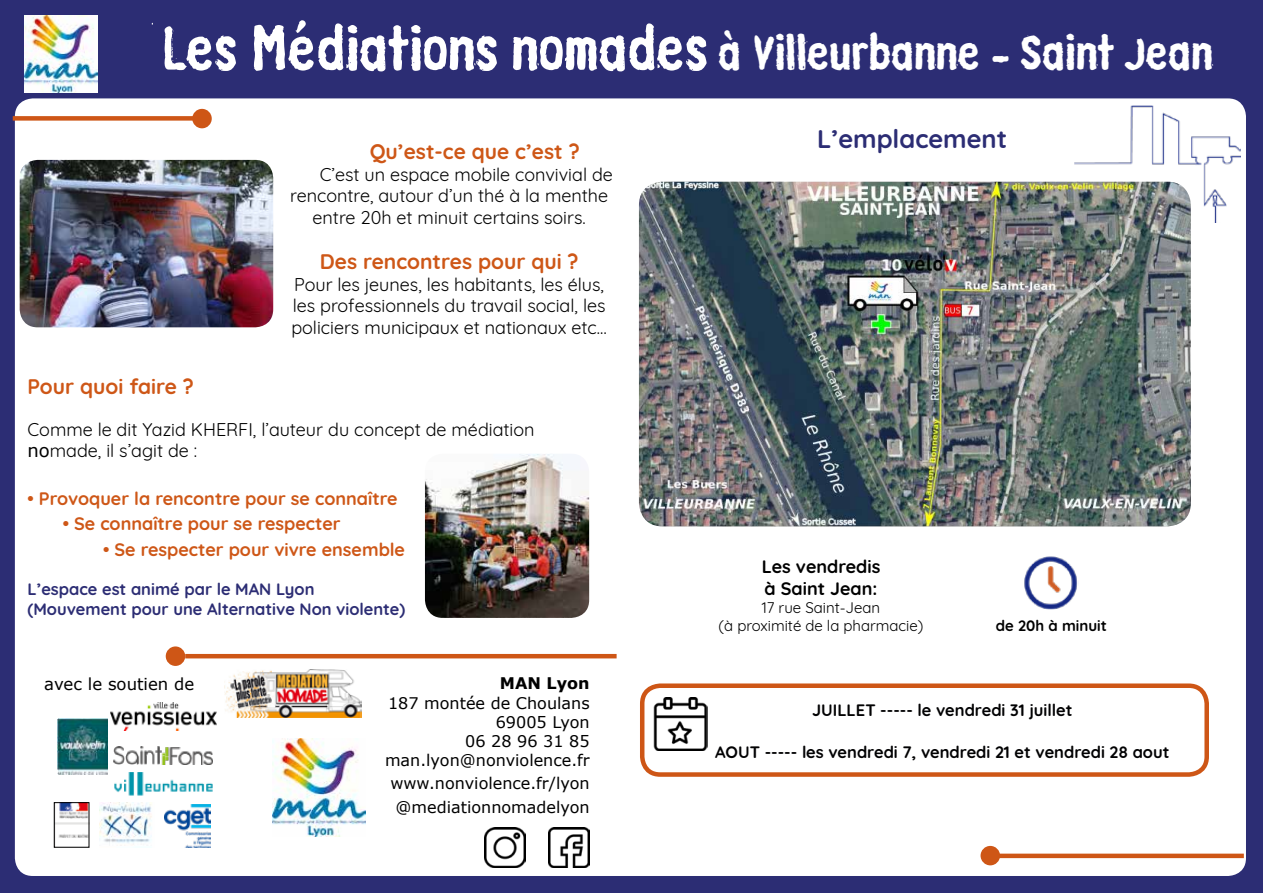
<style>
.page{position:relative;width:1263px;height:893px;background:#2c2d74}
.page>*{position:absolute;margin:0;border:0;box-sizing:border-box;transform-origin:0 0}
.t1{font:46.5px "Russisch Brot LT Eat Text";color:#fff}
.t2{font:700 25.5px "Quicksand";color:#2c2d74}
.t3{font:700 21px "Quicksand";color:#ce5717}
.t4{font:18px/21.6px "Quicksand";color:#000}
.t5{font:700 18px "Quicksand";color:#ce5717}
.t6{font:700 18px/21.6px "Quicksand";color:#000}
.t7{font:700 16.5px "Quicksand";color:#020203}
.t8{font:700 16.5px/19.8px "Quicksand";color:#2c2d74}
.t9{font:16.5px "Verdana";color:#000}
.t10{font:16.05px/19.2px "Verdana";color:#000;text-align:right}
.t11{font:700 16.05px "Verdana";color:#000}
.t12{font:15px/18px "Quicksand";color:#000;text-align:center}
.t13{font:700 15px "Quicksand";color:#000}
.s1{font-size:58.5px}
.s2{font-family:"Verdana"}
</style>
<div class="page">
<div style="left:15px;top:98px;width:1231px;height:778px;background:#fff;border-radius:18px"></div>
<img style="left:272px;top:738px;width:94px;height:99px">
<img style="left:24px;top:15px;width:73px;height:78px">
<img style="left:20px;top:160px;width:253px;height:167px">
<img style="left:225px;top:669px;width:136px;height:48px">
<div style="left:13px;top:116px;width:189px;height:5px;background:#ce5616"></div>
<div style="left:192px;top:109px;width:20px;height:19px;background:#ce5616;border-radius:50%"></div>
<div style="left:166px;top:646px;width:19px;height:20px;background:#ce5616;border-radius:50%"></div>
<img style="left:425px;top:454px;width:164px;height:164px">
<hr style="left:990px;top:854px;width:254px;height:4px;background:#ce5616">
<div style="left:980px;top:846px;width:20px;height:19px;background:#ce5616;border-radius:50%"></div>
<img style="left:548px;top:827px;width:41px;height:41px">
<img style="left:485px;top:827px;width:41px;height:41px">
<img style="left:164px;top:805px;width:47px;height:42px">
<img style="left:100px;top:802px;width:52px;height:44px">
<img style="left:57px;top:719px;width:51px;height:56px">
<img style="left:56px;top:804px;width:31px;height:34px">
<div style="left:54px;top:802px;width:35px;height:45px;border:1px solid #000"></div>
<img style="left:111px;top:702px;width:106px;height:29px">
<img style="left:113px;top:746px;width:100px;height:18px">
<hr style="left:185px;top:654px;width:432px;height:4px;background:#ce5616">
<div style="left:640px;top:683px;width:569px;height:94px;border:4px solid #ce5616;border-radius:18px"></div>
<img style="left:1024px;top:556px;width:53px;height:54px">
<img style="left:1074px;top:105px;width:167px;height:117px">
<img style="left:654px;top:697px;width:53px;height:53px">
<img style="left:639px;top:182px;width:552px;height:344px">
<img style="left:114px;top:772px;width:99px;height:24px">
<h1 class="t1" style="left:162px;top:21px;width:1052px"><span class="s1">Les Médiations nomades</span> à Villeurbanne - Saint Jean</h1>
<p class="t3" style="left:370px;top:134px;width:211px">Qu’est-ce que c’est ?</p>
<p class="t4" style="left:320px;top:162px;width:295px">C’est un espace mobile convivial de</p>
<p class="t4" style="left:290px;top:183px;width:320px">rencontre, autour d’un thé à la menthe</p>
<p class="t4" style="left:313px;top:205px;width:275px">entre 20h et minuit certains soirs.</p>
<p class="t3" style="left:320px;top:244px;width:260px">Des rencontres pour qui ?</p>
<p class="t4" style="left:291px;top:272px;width:317px">Pour les jeunes, les habitants, les élus, les professionnels du travail social, les policiers municipaux et nationaux etc…</p>
<p class="t3" style="left:28px;top:370px;width:168px">Pour quoi faire ?</p>
<p class="t4" style="left:28px;top:417px;width:509px">Comme le dit Yazid KHERFI, l’auteur du concept de médiation <span class="s2">no</span>made, il s’agit de :</p>
<p class="t5" style="left:28px;top:483px;width:372px">• Provoquer la rencontre pour se connaître</p>
<p class="t5" style="left:63px;top:509px;width:279px">• Se connaître pour se respecter</p>
<p class="t5" style="left:103px;top:534px;width:303px">• Se respecter pour vivre ensemble</p>
<p class="t8" style="left:28px;top:578px;width:379px">L’espace est animé par le MAN Lyon (Mouvement pour une Alternative Non violente)</p>
<p class="t9" style="left:44px;top:672px;width:152px">avec le soutien de</p>
<p class="t11" style="left:500px;top:672px;width:91px">MAN Lyon</p>
<p class="t10" style="left:385px;top:693px;width:206px">187 montée de Choulans<br>69005 Lyon<br>06 28 96 31 85 man.lyon@nonviolence.fr</p>
<p class="t10" style="left:390px;top:772px;width:201px;line-height:23.7px;text-align:center">www.nonviolence.fr/lyon @mediationnomadelyon</p>
<h2 class="t2" style="left:817px;top:118px;width:192px">L’emplacement</h2>
<p class="t6" style="left:762px;top:554px;width:120px">Les vendredis à Saint Jean:</p>
<p class="t12" style="left:719px;top:597px;width:206px">17 rue Saint-Jean<br>(à proximité de la pharmacie)</p>
<p class="t13" style="left:996px;top:613px;width:112px">de 20h à minuit</p>
<p class="t7" style="left:812px;top:696px;width:262px">JUILLET ----- le vendredi 31 juillet</p>
<p class="t7" style="left:715px;top:738px;width:456px">AOUT ----- les vendredi 7, vendredi 21 et vendredi 28 aout</p>
</div>
